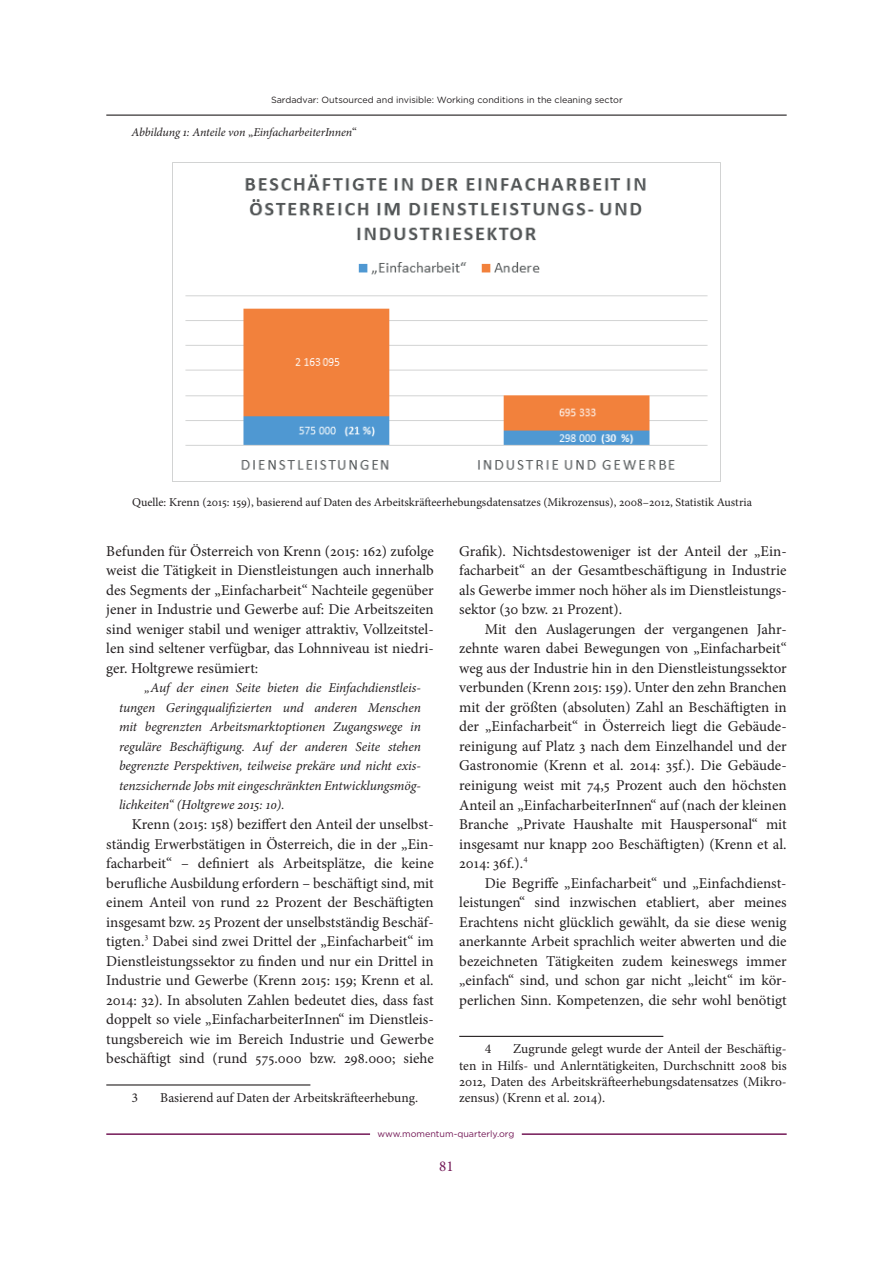
<style>
.page{position:relative;width:893px;height:1263px;background:#fff}
.page>*{position:absolute;margin:0;border:0;box-sizing:border-box;transform-origin:0 0}
.t1{font:15px/19.5px "Minion Pro";color:#231f20;text-align:justify}
.t2{font:15px "Minion Pro";color:#731856}
.t3{font:italic 13.5px/19.5px "Minion Pro";letter-spacing:-.01em;color:#231f20;text-align:justify}
.t4{font:13.5px/16.2px "Minion Pro";color:#231f20;text-align:justify}
.t5{font:12px "Minion Pro";color:#231f20}
.t6{font:italic 12px "Minion Pro";letter-spacing:-.01em;color:#231f20}
.t7{font:9px "Gotham";color:#231f20}
.t8{font:9px "Gotham";color:#731856}
.t9{font:8.7px "Minion Pro";color:#231f20}
.s1{font-style:normal}
</style>
<div class="page">
<hr style="left:106px;top:1133px;width:264px;height:2px;background:#731856">
<hr style="left:522px;top:1133px;width:265px;height:2px;background:#731856">
<hr style="left:106px;top:115px;width:681px;height:1px;background:#231f20">
<hr style="left:106px;top:1084px;width:204px;height:1px;background:#231f20">
<hr style="left:459px;top:1036px;width:204px;height:1px;background:#231f20">
<img style="left:172px;top:162px;width:548px;height:320px">
<p class="t7" style="left:271px;top:94px;width:353px">Sardadvar: Outsourced and invisible: Working conditions in the cleaning sector</p>
<p class="t6" style="left:132px;top:124px;width:227px">Abbildung 1: Anteile von <span class="s1">„</span>EinfacharbeiterInnen<span class="s1">“</span></p>
<p class="t5" style="left:132px;top:494px;width:622px">Quelle: Krenn (2015: 159), basierend auf Daten des Arbeitskräfteerhebungsdatensatzes (Mikrozensus), 2008–2012, Statistik Austria</p>
<p class="t1" style="left:106px;top:541px;width:329px">Befunden für Österreich von Krenn (2015: 162) zufolge weist die Tätigkeit in Dienstleistungen auch innerhalb des Segments der „Einfacharbeit“ Nachteile gegenüber jener in Industrie und Gewerbe auf: Die Arbeitszeiten sind weniger stabil und weniger attraktiv, Vollzeitstel&shy;len sind seltener verfügbar, das Lohnniveau ist niedri&shy;ger. Holtgrewe resümiert:</p>
<p class="t3" style="left:119px;top:678px;width:303px;text-indent:26px">„Auf der einen Seite bieten die Einfachdienstleis&shy;tungen Geringqualifizierten und anderen Menschen mit begrenzten Arbeitsmarktoptionen Zugangswege in reguläre Beschäftigung. Auf der anderen Seite stehen begrenzte Perspektiven, teilweise prekäre und nicht exis&shy;tenzsichernde Jobs mit eingeschränkten Entwicklungsmög&shy;lichkeiten“ (Holtgrewe 2015: 10).</p>
<p class="t1" style="left:106px;top:814px;width:329px;text-indent:26px">Krenn (2015: 158) beziffert den Anteil der unselbst&shy;ständig Erwerbstätigen in Österreich, die in der „Ein&shy;facharbeit“ – definiert als Arbeitsplätze, die keine berufliche Ausbildung erfordern – beschäftigt sind, mit einem Anteil von rund 22 Prozent der Beschäftigten insgesamt bzw. 25 Prozent der unselbstständig Beschäf&shy;tigten.</p>
<p class="t9" style="left:145px;top:930px;width:5px">3</p>
<p class="t1" style="left:106px;top:931px;width:329px;text-indent:46px">Dabei sind zwei Drittel der „Einfacharbeit“ im Dienstleistungssektor zu finden und nur ein Drittel in Industrie und Gewerbe (Krenn 2015: 159; Krenn et al.<br>2014: 32). In absoluten Zahlen bedeutet dies, dass fast doppelt so viele „EinfacharbeiterInnen“ im Dienstleis&shy;tungsbereich wie im Bereich Industrie und Gewerbe beschäftigt sind (rund 575.000 bzw. 298.000; siehe</p>
<p class="t4" style="left:132px;top:1090px;width:8px">3</p>
<p class="t4" style="left:160px;top:1090px;width:259px">Basierend auf Daten der Arbeitskräfteerhebung.</p>
<p class="t1" style="left:459px;top:541px;width:329px">Grafik). Nichtsdestoweniger ist der Anteil der „Ein&shy;facharbeit“ an der Gesamtbeschäftigung in Industrie als Gewerbe immer noch höher als im Dienstleistungs&shy;sektor (30 bzw. 21 Prozent).</p>
<p class="t1" style="left:459px;top:619px;width:329px;text-indent:26px">Mit den Auslagerungen der vergangenen Jahr&shy;zehnte waren dabei Bewegungen von „Einfacharbeit“ weg aus der Industrie hin in den Dienstleistungssektor verbunden (Krenn 2015: 159). Unter den zehn Branchen mit der größten (absoluten) Zahl an Beschäftigten in der „Einfacharbeit“ in Österreich liegt die Gebäude&shy;reinigung auf Platz 3 nach dem Einzelhandel und der Gastronomie (Krenn et al. 2014: 35f.). Die Gebäude&shy;reinigung weist mit 74,5 Prozent auch den höchsten Anteil an „EinfacharbeiterInnen“ auf (nach der kleinen Branche „Private Haushalte mit Hauspersonal“ mit insgesamt nur knapp 200 Beschäftigten) (Krenn et al.<br>2014: 36f.).</p>
<p class="t9" style="left:523px;top:852px;width:6px">4</p>
<p class="t1" style="left:459px;top:873px;width:329px;text-indent:26px">Die Begriffe „Einfacharbeit“ und „Einfachdienst&shy;leistungen“ sind inzwischen etabliert, aber meines Erachtens nicht glücklich gewählt, da sie diese wenig anerkannte Arbeit sprachlich weiter abwerten und die bezeichneten Tätigkeiten zudem keineswegs immer „einfach“ sind, und schon gar nicht „leicht“ im kör&shy;perlichen Sinn. Kompetenzen, die sehr wohl benötigt</p>
<p class="t4" style="left:485px;top:1041px;width:8px">4</p>
<p class="t4" style="left:459px;top:1041px;width:329px;text-indent:54px">Zugrunde gelegt wurde der Anteil der Beschäftig&shy;ten in Hilfs- und Anlerntätigkeiten, Durchschnitt 2008 bis 2012, Daten des Arbeitskräfteerhebungsdatensatzes (Mikro&shy;zensus) (Krenn et al. 2014).</p>
<p class="t8" style="left:377px;top:1128px;width:138px">www.momentum-quarterly.org</p>
<p class="t2" style="left:439px;top:1157px;width:16px">81</p>
</div>
